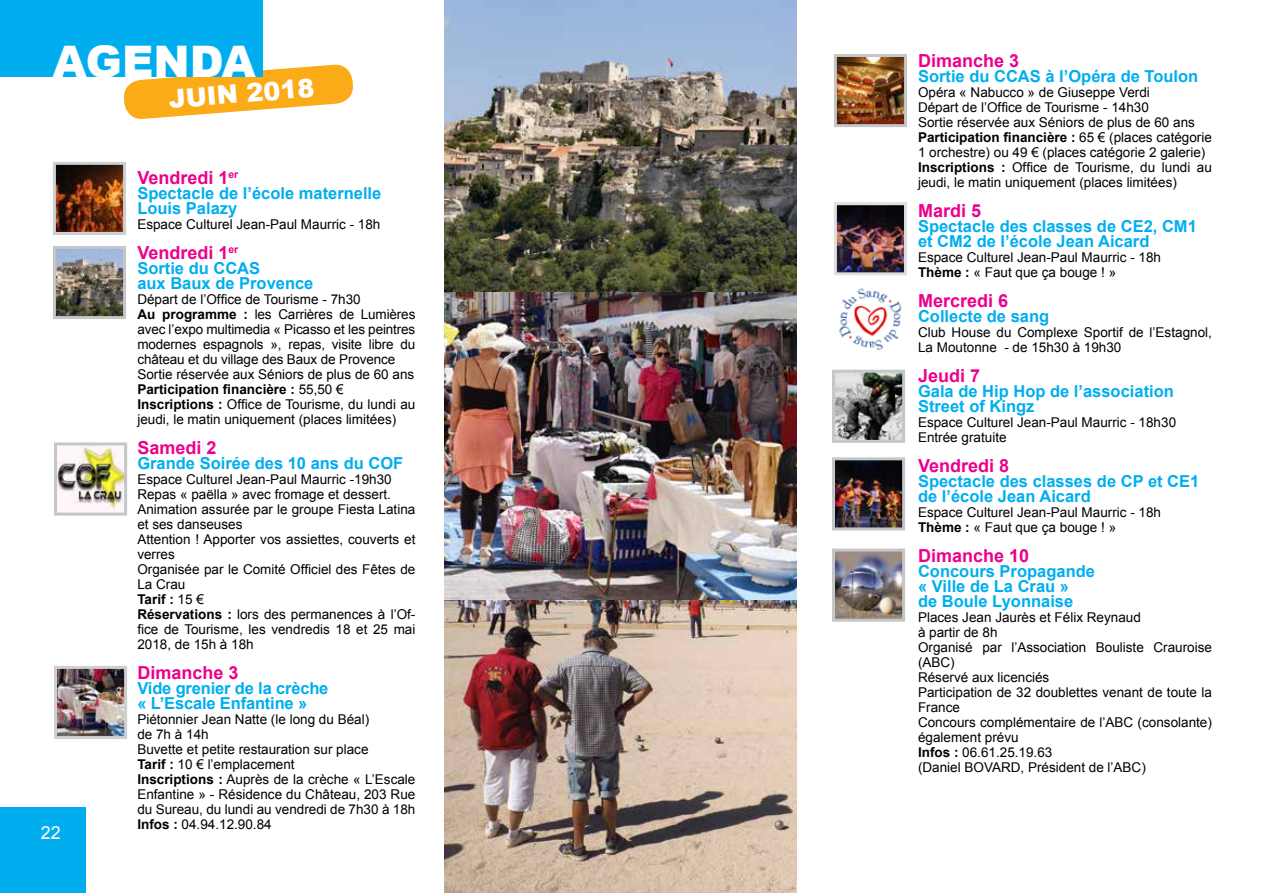
<style>
.page{position:relative;width:1263px;height:893px;background:#fff}
.page>*{position:absolute;margin:0;border:0;box-sizing:border-box;transform-origin:0 0}
.t1{font:900 43.5px "Arial";color:#fff}
.t2{font:900 25.5px "Arial";color:#fff}
.t3{font:700 18px "Arial";color:#ec008c}
.t4{font:18px "Arial";color:#fff}
.t5{font:700 16.5px/15px "Arial";color:#00aeef}
.t6{font:13.5px/15px "Arial";color:#000}
.s1{font-weight:700}
</style>
<div class="page">
<div style="left:0;top:808px;width:86px;height:85px;background:#00aeef"></div>
<svg style="left:123px;top:64px;width:230px;height:55px"></svg>
<div style="left:0;top:0;width:263px;height:76px;background:#00aeef"></div>
<img style="left:57px;top:250px;width:65px;height:65px">
<div style="left:53px;top:246px;width:73px;height:73px;border:3px solid #c4c6c8"></div>
<img style="left:58px;top:446px;width:65px;height:66px">
<div style="left:54px;top:442px;width:73px;height:74px;border:3px solid #c4c6c8"></div>
<img style="left:838px;top:58px;width:65px;height:65px">
<div style="left:834px;top:54px;width:73px;height:73px;border:3px solid #c4c6c8"></div>
<img style="left:445px;top:0;width:352px;height:293px">
<img style="left:445px;top:293px;width:352px;height:307px">
<img style="left:836px;top:374px;width:65px;height:65px">
<div style="left:832px;top:370px;width:73px;height:73px;border:3px solid #c4c6c8"></div>
<img style="left:58px;top:670px;width:65px;height:65px">
<div style="left:54px;top:666px;width:73px;height:73px;border:3px solid #cdcfd0"></div>
<img style="left:57px;top:166px;width:65px;height:65px">
<div style="left:53px;top:162px;width:73px;height:73px;border:3px solid #cdcfd0"></div>
<img style="left:838px;top:206px;width:65px;height:65px">
<div style="left:834px;top:202px;width:73px;height:73px;border:3px solid #dedfe0"></div>
<img style="left:836px;top:461px;width:65px;height:65px">
<div style="left:832px;top:457px;width:73px;height:73px;border:3px solid #c4c6c8"></div>
<img style="left:836px;top:553px;width:65px;height:65px">
<div style="left:832px;top:549px;width:73px;height:73px;border:3px solid #c4c6c8"></div>
<img style="left:839px;top:288px;width:63px;height:63px">
<img style="left:445px;top:600px;width:352px;height:293px">
<h1 class="t1" style="left:53px;top:29px;width:204px">AGENDA</h1>
<h2 class="t2" style="left:168px;top:80px;width:147px;rotate:-4deg">JUIN 2018</h2>
<h3 class="t4" style="left:41px;top:821px;width:22px">22</h3>
<h3 class="t3" style="left:137px;top:166px;width:102px">Vendredi 1<sup>er</sup></h3>
<p class="t5" style="left:137px;top:186px;width:245px">Spectacle de l’école maternelle<br>Louis Palazy</p>
<p class="t6" style="left:137px;top:217px;width:245px">Espace Culturel Jean-Paul Maurric - 18h</p>
<h3 class="t3" style="left:137px;top:241px;width:102px">Vendredi 1<sup>er</sup></h3>
<p class="t5" style="left:137px;top:261px;width:178px">Sortie du CCAS<br>aux Baux de Provence</p>
<p class="t6" style="left:137px;top:292px;width:280px">Départ de l’Office de Tourisme - 7h30<br><span class="s1">Au programme :</span> les Carrières de Lumières avec l’expo multimedia « Picasso et les peintres modernes espagnols », repas, visite libre du château et du village des Baux de Provence Sortie réservée aux Séniors de plus de 60 ans <span class="s1">Participation financière :</span> 55,50 € <span class="s1">Inscriptions :</span> Office de Tourisme, du lundi au jeudi, le matin uniquement (places limitées)</p>
<h3 class="t3" style="left:137px;top:436px;width:81px">Samedi 2</h3>
<p class="t5" style="left:137px;top:456px;width:267px">Grande Soirée des 10 ans du COF</p>
<p class="t6" style="left:137px;top:472px;width:280px">Espace Culturel Jean-Paul Maurric -19h30<br>Repas « paëlla » avec fromage et dessert.<br>Animation assurée par le groupe Fiesta Latina et ses danseuses<br>Attention ! Apporter vos assiettes, couverts et verres<br>Organisée par le Comité Officiel des Fêtes de<br>La Crau<br><span class="s1">Tarif :</span> 15 €<br><span class="s1">Réservations :</span> lors des permanences à l’Of&shy;fice de Tourisme, les vendredis 18 et 25 mai<br>2018, de 15h à 18h</p>
<h3 class="t3" style="left:137px;top:661px;width:103px">Dimanche 3</h3>
<p class="t5" style="left:137px;top:681px;width:193px">Vide grenier de la crèche « L’Escale Enfantine »</p>
<p class="t6" style="left:137px;top:712px;width:280px">Piétonnier Jean Natte (le long du Béal)<br>de 7h à 14h<br>Buvette et petite restauration sur place<br><span class="s1">Tarif :</span> 10 € l’emplacement<br><span class="s1">Inscriptions :</span> Auprès de la crèche « L’Escale Enfantine » - Résidence du Château, 203 Rue du Sureau, du lundi au vendredi de 7h30 à 18h <span class="s1">Infos :</span> 04.94.12.90.84</p>
<h3 class="t3" style="left:918px;top:49px;width:103px">Dimanche 3</h3>
<p class="t5" style="left:918px;top:69px;width:282px">Sortie du CCAS à l’Opéra de Toulon</p>
<p class="t6" style="left:918px;top:85px;width:295px">Opéra « Nabucco » de Giuseppe Verdi<br>Départ de l’Office de Tourisme - 14h30<br>Sortie réservée aux Séniors de plus de 60 ans <span class="s1">Participation financière :</span> 65 € (places catégorie 1 orchestre) ou 49 € (places catégorie 2 galerie)<br><span class="s1">Inscriptions :</span> Office de Tourisme, du lundi au jeudi, le matin uniquement (places limitées)</p>
<h3 class="t3" style="left:918px;top:199px;width:65px">Mardi 5</h3>
<p class="t5" style="left:918px;top:219px;width:280px">Spectacle des classes de CE2, CM1 et CM2 de l’école Jean Aicard</p>
<p class="t6" style="left:918px;top:250px;width:245px">Espace Culturel Jean-Paul Maurric - 18h<br><span class="s1">Thème :</span> « Faut que ça bouge ! »</p>
<h3 class="t3" style="left:918px;top:289px;width:92px">Mercredi 6</h3>
<p class="t5" style="left:918px;top:309px;width:133px">Collecte de sang</p>
<p class="t6" style="left:918px;top:325px;width:295px">Club House du Complexe Sportif de l’Estagnol,<br>La Moutonne - de 15h30 à 19h30</p>
<h3 class="t3" style="left:918px;top:364px;width:64px">Jeudi 7</h3>
<p class="t5" style="left:918px;top:384px;width:257px">Gala de Hip Hop de l’association<br>Street of Kingz</p>
<p class="t6" style="left:918px;top:415px;width:260px">Espace Culturel Jean-Paul Maurric - 18h30<br>Entrée gratuite</p>
<h3 class="t3" style="left:918px;top:454px;width:93px">Vendredi 8</h3>
<p class="t5" style="left:918px;top:474px;width:283px">Spectacle des classes de CP et CE1 de l’école Jean Aicard</p>
<p class="t6" style="left:918px;top:505px;width:245px">Espace Culturel Jean-Paul Maurric - 18h<br><span class="s1">Thème :</span> « Faut que ça bouge ! »</p>
<h3 class="t3" style="left:918px;top:544px;width:113px">Dimanche 10</h3>
<p class="t5" style="left:918px;top:564px;width:178px">Concours Propagande « Ville de La Crau »<br>de Boule Lyonnaise</p>
<p class="t6" style="left:918px;top:610px;width:295px">Places Jean Jaurès et Félix Reynaud<br>à partir de 8h<br>Organisé par l’Association Bouliste Crauroise (ABC)<br>Réservé aux licenciés<br>Participation de 32 doublettes venant de toute la<br>France<br>Concours complémentaire de l’ABC (consolante) également prévu<br><span class="s1">Infos :</span> 06.61.25.19.63<br>(Daniel BOVARD, Président de l’ABC)</p>
</div>
